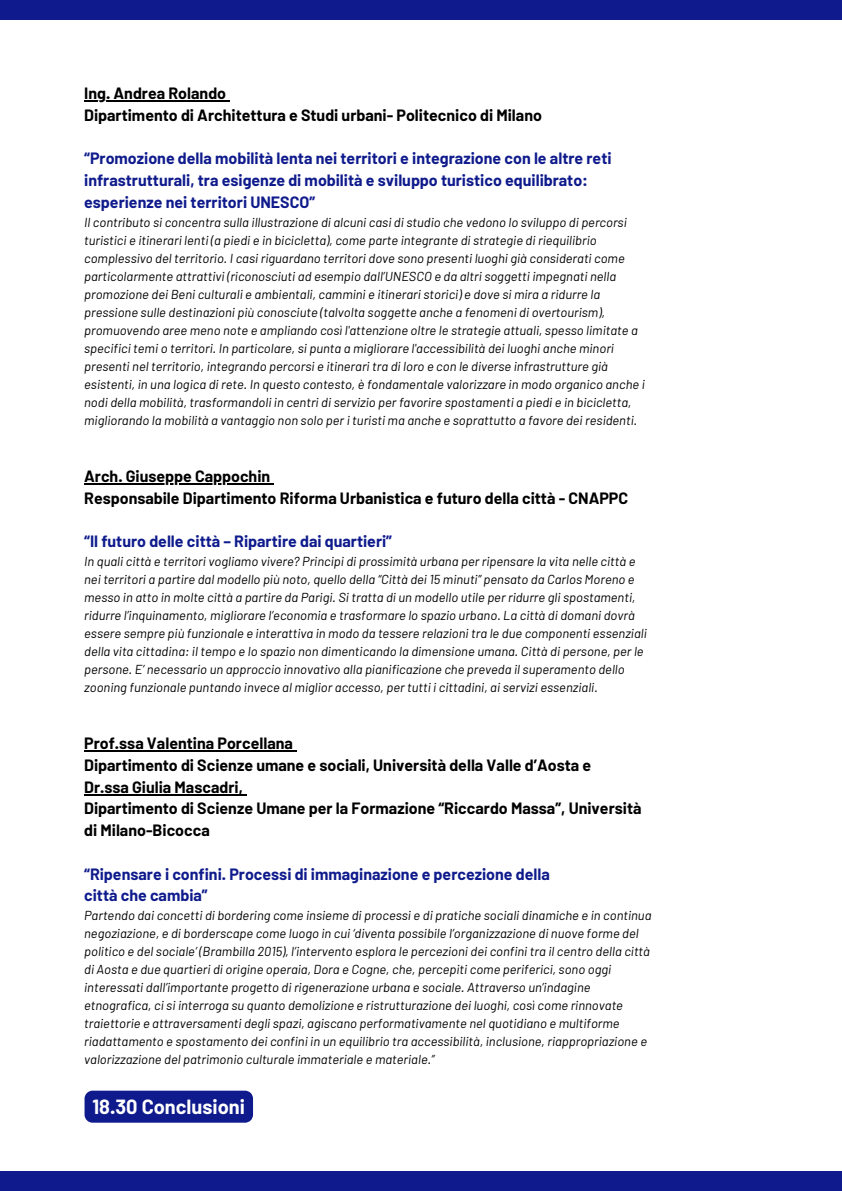
<style>
.page{position:relative;width:842px;height:1191px;background:#fff}
.page>*{position:absolute;margin:0;border:0;box-sizing:border-box;transform-origin:0 0}
.t1{font:700 20px "Barlow";color:#fff}
.t2{font:700 16px/21.8px "Barlow";color:#000}
.t3{font:700 16px/21.8px "Barlow";color:#0f1b8c}
.t4{font:italic 13px/18px "Barlow";color:#000}
</style>
<div class="page">
<hr style="left:84px;top:101px;width:142px;height:1px;background:#000">
<svg style="left:84px;top:483px;width:11px;height:2px"></svg>
<hr style="left:95px;top:483px;width:175px;height:2px;background:#000">
<hr style="left:84px;top:750px;width:209px;height:2px;background:#000">
<hr style="left:84px;top:794px;width:159px;height:1px;background:#000">
<div style="left:1px;top:1171px;width:841px;height:19px;background:#0f1b8c"></div>
<div style="left:0;top:0;width:842px;height:20px;background:#0f1b8c"></div>
<div style="left:85px;top:1090px;width:168px;height:32px;background:#0f1b8c"></div>
<h2 class="t2" style="left:84px;top:82px;width:459px">Ing. Andrea Rolando<br>Dipartimento di Architettura e Studi urbani- Politecnico di Milano</h2>
<p class="t3" style="left:84px;top:147px;width:529px">“Promozione della mobilità lenta nei territori e integrazione con le altre reti infrastrutturali, tra esigenze di mobilità e sviluppo turistico equilibrato: esperienze nei territori UNESCO”</p>
<p class="t4" style="left:84px;top:212px;width:562px">Il contributo si concentra sulla illustrazione di alcuni casi di studio che vedono lo sviluppo di percorsi turistici e itinerari lenti (a piedi e in bicicletta), come parte integrante di strategie di riequilibrio complessivo del territorio. I casi riguardano territori dove sono presenti luoghi già considerati come particolarmente attrattivi (riconosciuti ad esempio dall’UNESCO e da altri soggetti impegnati nella promozione dei Beni culturali e ambientali, cammini e itinerari storici) e dove si mira a ridurre la pressione sulle destinazioni più conosciute (talvolta soggette anche a fenomeni di overtourism), promuovendo aree meno note e ampliando così l'attenzione oltre le strategie attuali, spesso limitate a specifici temi o territori. In particolare, si punta a migliorare l'accessibilità dei luoghi anche minori presenti nel territorio, integrando percorsi e itinerari tra di loro e con le diverse infrastrutture già esistenti, in una logica di rete. In questo contesto, è fondamentale valorizzare in modo organico anche i nodi della mobilità, trasformandoli in centri di servizio per favorire spostamenti a piedi e in bicicletta, migliorando la mobilità a vantaggio non solo per i turisti ma anche e soprattutto a favore dei residenti.</p>
<h2 class="t2" style="left:84px;top:464px;width:188px">Arch. Giuseppe Cappochin</h2>
<p class="t2" style="left:84px;top:486px;width:545px">Responsabile Dipartimento Riforma Urbanistica e futuro della città - CNAPPC</p>
<p class="t3" style="left:84px;top:530px;width:309px">“Il futuro delle città – Ripartire dai quartieri”</p>
<p class="t4" style="left:84px;top:551px;width:553px">In quali città e territori vogliamo vivere? Principi di prossimità urbana per ripensare la vita nelle città e</p>
<h2 class="t4" style="left:84px;top:569px;width:564px">nei territori a partire dal modello più noto, quello della “Città dei 15 minuti” pensato da Carlos Moreno e messo in atto in molte città a partire da Parigi. Si tratta di un modello utile per ridurre gli spostamenti, ridurre l’inquinamento, migliorare l’economia e trasformare lo spazio urbano. La città di domani dovrà essere sempre più funzionale e interattiva in modo da tessere relazioni tra le due componenti essenziali della vita cittadina: il tempo e lo spazio non dimenticando la dimensione umana. Città di persone, per le persone. E’ necessario un approccio innovativo alla pianificazione che preveda il superamento dello zooning funzionale puntando invece al miglior accesso, per tutti i cittadini, ai servizi essenziali.</h2>
<h2 class="t2" style="left:84px;top:731px;width:210px">Prof.ssa Valentina Porcellana</h2>
<p class="t2" style="left:84px;top:753px;width:559px">Dipartimento di Scienze umane e sociali, Università della Valle d’Aosta e<br>Dr.ssa Giulia Mascadri,<br>Dipartimento di Scienze Umane per la Formazione “Riccardo Massa”, Università di Milano-Bicocca</p>
<p class="t3" style="left:84px;top:862px;width:467px">“Ripensare i confini. Processi di immaginazione e percezione della</p>
<p class="t3" style="left:84px;top:884px;width:125px">città che cambia”</p>
<p class="t4" style="left:84px;top:905px;width:569px">Partendo dai concetti di bordering come insieme di processi e di pratiche sociali dinamiche e in continua</p>
<h1 class="t4" style="left:84px;top:923px;width:567px">negoziazione, e di borderscape come luogo in cui ‘diventa possibile l’organizzazione di nuove forme del politico e del sociale’ (Brambilla 2015), l’intervento esplora le percezioni dei confini tra il centro della città di Aosta e due quartieri di origine operaia, Dora e Cogne, che, percepiti come periferici, sono oggi interessati dall’importante progetto di rigenerazione urbana e sociale. Attraverso un’indagine etnografica, ci si interroga su quanto demolizione e ristrutturazione dei luoghi, così come rinnovate traiettorie e attraversamenti degli spazi, agiscano performativamente nel quotidiano e multiforme riadattamento e spostamento dei confini in un equilibrio tra accessibilità, inclusione, riappropriazione e valorizzazione del patrimonio culturale immateriale e materiale.”</h1>
<h1 class="t1" style="left:93px;top:1093px;width:154px">18.30 Conclusioni</h1>
</div>
